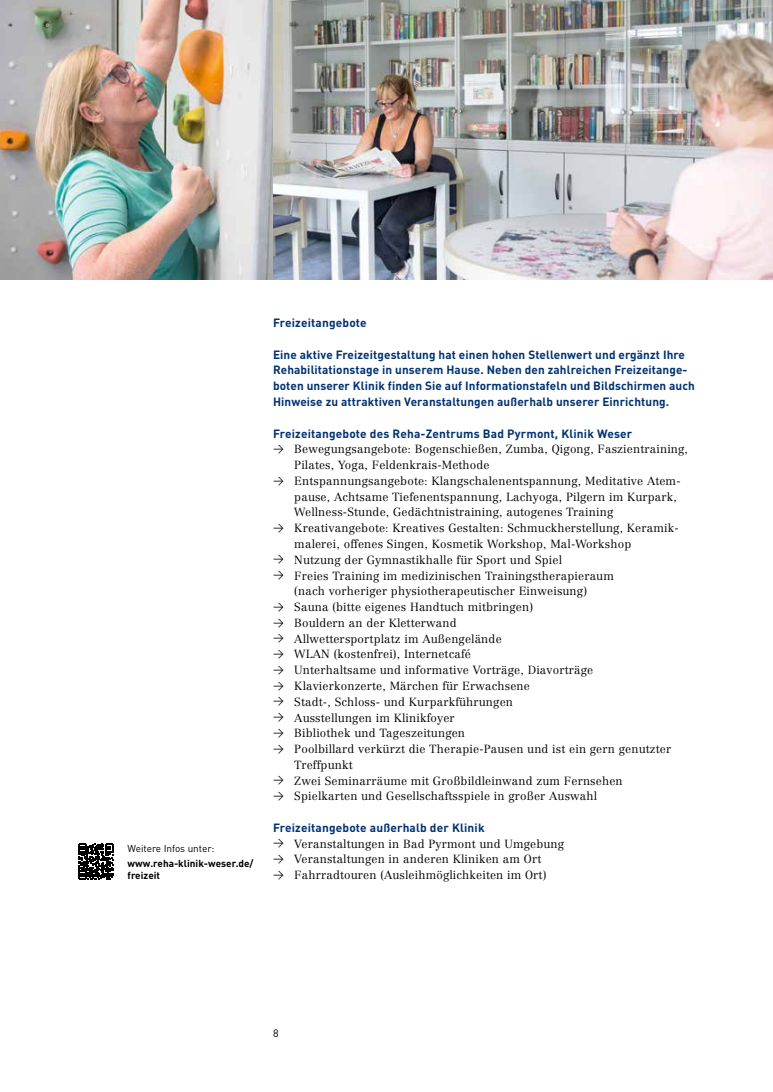
<style>
.page{position:relative;width:773px;height:1092px;background:#fff}
.page>*{position:absolute;margin:0;border:0;box-sizing:border-box;transform-origin:0 0}
.t1{font:700 11.88px/15.8px "DIN Pro DR Vp";letter-spacing:.01em;color:#003272}
.t2{font:300 11.62px/15.8px "Centennial DRV";letter-spacing:.015em;color:#000}
.t3{font:10.62px "DIN Pro DR Vp";color:#000}
.t4{font:700 10px/12.5px "DIN Pro DR Vp";color:#000}
.t5{font:10px "DIN Pro DR Vp";color:#000}
.s1{font-family:"DIN Pro DR Vp";font-weight:400;font-size:10.62px}
</style>
<div class="page">
<img style="left:0;top:0;width:772px;height:280px">
<svg style="left:78px;top:843px;width:35px;height:36px"></svg>
<p class="t5" style="left:128px;top:841px;width:88px">Weitere Infos unter:</p>
<p class="t4" style="left:128px;top:856px;width:127px">www.reha-klinik-weser.de/ freizeit</p>
<p class="t1" style="left:273px;top:314px;width:95px">Freizeitangebote</p>
<p class="t1" style="left:273px;top:346px;width:423px">Eine aktive Freizeitgestaltung hat einen hohen Stellenwert und ergänzt Ihre Rehabilitationstage in unserem Hause. Neben den zahlreichen Freizeitange&shy;boten unserer Klinik finden Sie auf Informationstafeln und Bildschirmen auch Hinweise zu attraktiven Veranstaltungen außerhalb unserer Einrichtung.</p>
<p class="t1" style="left:273px;top:425px;width:361px">Freizeitangebote des Reha-Zentrums Bad Pyrmont, Klinik Weser</p>
<p class="t2" style="left:273px;top:441px;width:416px"><span class="s1">&gt;</span> Bewegungsangebote: Bogenschießen, Zumba, Qigong, Faszientraining,</p>
<p class="t2" style="left:294px;top:457px;width:197px">Pilates, Yoga, Feldenkrais-Methode</p>
<p class="t2" style="left:273px;top:473px;width:409px"><span class="s1">&gt;</span> Entspannungsangebote: Klangschalenentspannung, Meditative Atem-</p>
<p class="t2" style="left:294px;top:488px;width:384px">pause, Achtsame Tiefenentspannung, Lachyoga, Pilgern im Kurpark,</p>
<p class="t2" style="left:294px;top:504px;width:320px">Wellness-Stunde, Gedächtnistraining, autogenes Training</p>
<p class="t2" style="left:273px;top:520px;width:407px"><span class="s1">&gt;</span> Kreativangebote: Kreatives Gestalten: Schmuckherstellung, Keramik-</p>
<p class="t2" style="left:294px;top:536px;width:338px">malerei, offenes Singen, Kosmetik Workshop, Mal-Workshop</p>
<p class="t2" style="left:273px;top:551px;width:290px"><span class="s1">&gt;</span> Nutzung der Gymnastikhalle für Sport und Spiel</p>
<p class="t2" style="left:273px;top:567px;width:342px"><span class="s1">&gt;</span> Freies Training im medizinischen Trainingstherapieraum</p>
<p class="t2" style="left:294px;top:583px;width:294px">(nach vorheriger physiotherapeutischer Einweisung)</p>
<p class="t2" style="left:273px;top:599px;width:261px"><span class="s1">&gt;</span> Sauna (bitte eigenes Handtuch mitbringen)</p>
<p class="t2" style="left:273px;top:614px;width:185px"><span class="s1">&gt;</span> Bouldern an der Kletterwand</p>
<p class="t2" style="left:273px;top:630px;width:230px"><span class="s1">&gt;</span> Allwettersportplatz im Außengelände</p>
<p class="t2" style="left:273px;top:646px;width:199px"><span class="s1">&gt;</span> WLAN (kostenfrei), Internetcafé</p>
<p class="t2" style="left:273px;top:662px;width:322px"><span class="s1">&gt;</span> Unterhaltsame und informative Vorträge, Diavorträge</p>
<p class="t2" style="left:273px;top:678px;width:258px"><span class="s1">&gt;</span> Klavierkonzerte, Märchen für Erwachsene</p>
<p class="t2" style="left:273px;top:693px;width:241px"><span class="s1">&gt;</span> Stadt-, Schloss- und Kurparkführungen</p>
<p class="t2" style="left:273px;top:709px;width:183px"><span class="s1">&gt;</span> Ausstellungen im Klinikfoyer</p>
<p class="t2" style="left:273px;top:725px;width:193px"><span class="s1">&gt;</span> Bibliothek und Tageszeitungen</p>
<p class="t2" style="left:273px;top:741px;width:399px"><span class="s1">&gt;</span> Poolbillard verkürzt die Therapie-Pausen und ist ein gern genutzter</p>
<p class="t2" style="left:294px;top:756px;width:60px">Treffpunkt</p>
<p class="t2" style="left:273px;top:772px;width:351px"><span class="s1">&gt;</span> Zwei Seminarräume mit Großbildleinwand zum Fernsehen</p>
<p class="t2" style="left:273px;top:788px;width:325px"><span class="s1">&gt;</span> Spielkarten und Gesellschaftsspiele in großer Auswahl</p>
<p class="t1" style="left:273px;top:819px;width:213px">Freizeitangebote außerhalb der Klinik</p>
<p class="t2" style="left:273px;top:835px;width:292px"><span class="s1">&gt;</span> Veranstaltungen in Bad Pyrmont und Umgebung <span class="s1">&gt;</span> Veranstaltungen in anderen Kliniken am Ort<br><span class="s1">&gt;</span> Fahrradtouren (Ausleihmöglichkeiten im Ort)</p>
<p class="t3" style="left:273px;top:1026px;width:7px">8</p>
</div>
